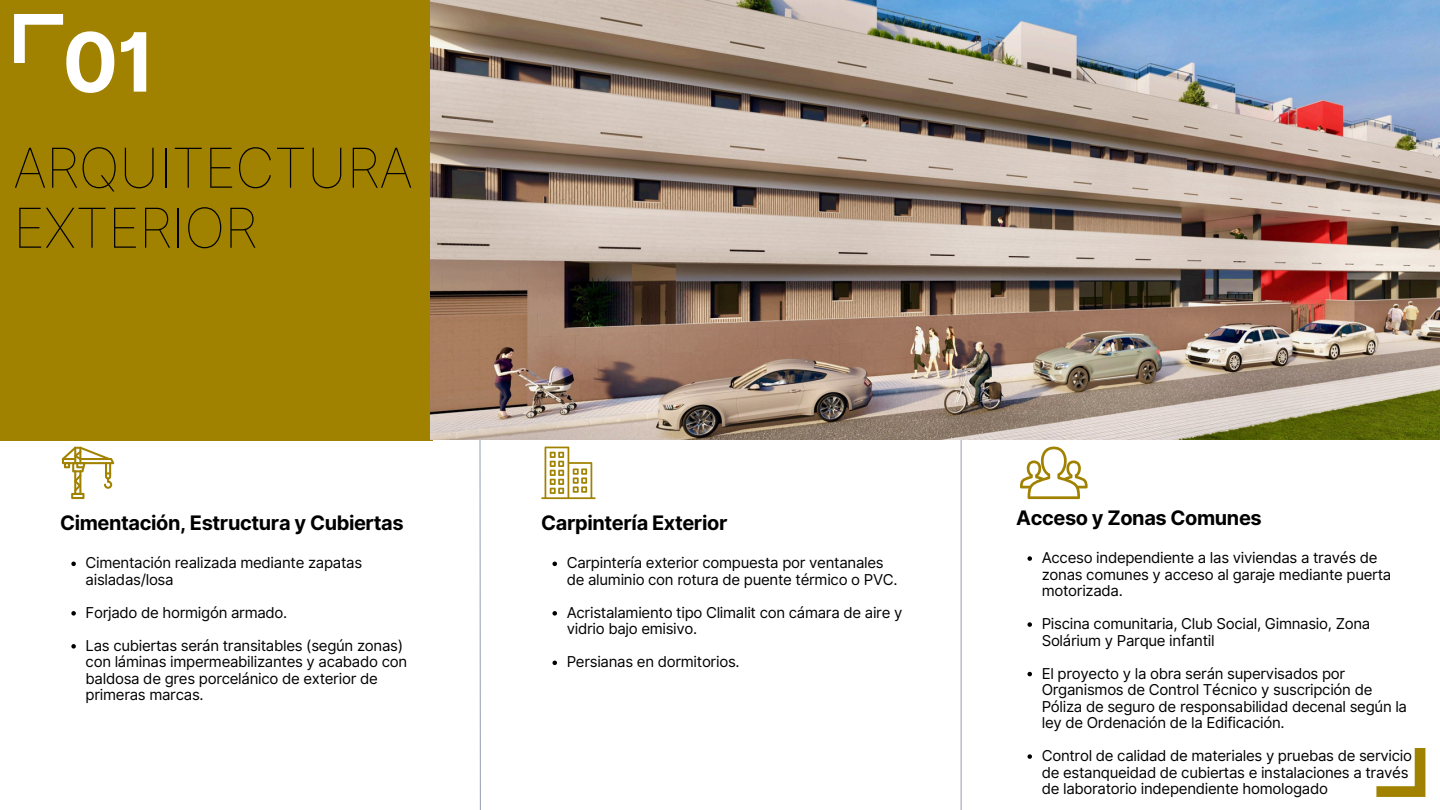
<style>
.page{position:relative;width:1440px;height:810px;background:#fff}
.page>*{position:absolute;margin:0;border:0;box-sizing:border-box;transform-origin:0 0}
.t1{font:700 81.7px "Inter";color:#fff}
.t2{font:55px/60px "Inter Thin BETA";letter-spacing:-.02em;color:#000}
.t3{font:700 20px "Inter";letter-spacing:-.02em;color:#000}
.t4{font:15px/16.5px "Inter";letter-spacing:-.02em;color:#000}
</style>
<div class="page">
<div style="left:0;top:0;width:432px;height:441px;background:#a18200"></div>
<svg style="left:14px;top:14px;width:49px;height:49px"></svg>
<svg style="left:1020px;top:447px;width:68px;height:52px"></svg>
<svg style="left:1028px;top:556px;width:4px;height:5px"></svg>
<svg style="left:1028px;top:622px;width:4px;height:5px"></svg>
<svg style="left:1028px;top:672px;width:4px;height:4px"></svg>
<svg style="left:1028px;top:754px;width:4px;height:5px"></svg>
<svg style="left:1377px;top:748px;width:48px;height:49px"></svg>
<svg style="left:541px;top:447px;width:55px;height:52px"></svg>
<svg style="left:62px;top:447px;width:52px;height:52px"></svg>
<hr style="left:961px;top:413px;width:1px;height:397px;background:#959db2">
<svg style="left:479px;top:440px;width:2px;height:370px"></svg>
<svg style="left:552px;top:562px;width:5px;height:4px"></svg>
<svg style="left:552px;top:611px;width:5px;height:5px"></svg>
<svg style="left:552px;top:661px;width:5px;height:4px"></svg>
<svg style="left:71px;top:562px;width:5px;height:4px"></svg>
<svg style="left:71px;top:611px;width:5px;height:5px"></svg>
<svg style="left:71px;top:644px;width:5px;height:5px"></svg>
<img style="left:430px;top:0;width:1010px;height:440px">
<p class="t1" style="left:62px;top:13px;width:95px">01</p>
<p class="t2" style="left:13px;top:138px;width:402px">ARQUITECTURA<br>EXTERIOR</p>
<p class="t3" style="left:60px;top:511px;width:345px">Cimentación, Estructura y Cubiertas</p>
<p class="t4" style="left:86px;top:555px;width:278px">Cimentación realizada mediante zapatas aisladas/losa</p>
<h2 class="t4" style="left:86px;top:604px;width:203px">Forjado de hormigón armado.</h2>
<p class="t4" style="left:86px;top:637px;width:323px">Las cubiertas serán transitables (según zonas) con láminas impermeabilizantes y acabado con baldosa de gres porcelánico de exterior de primeras marcas.</p>
<p class="t3" style="left:541px;top:511px;width:188px">Carpintería Exterior</p>
<h2 class="t4" style="left:567px;top:555px;width:332px">Carpintería exterior compuesta por ventanales de aluminio con rotura de puente térmico o PVC.</h2>
<p class="t4" style="left:567px;top:604px;width:337px">Acristalamiento tipo Climalit con cámara de aire y vidrio bajo emisivo.</p>
<p class="t4" style="left:567px;top:654px;width:174px">Persianas en dormitorios.</p>
<p class="t3" style="left:1016px;top:506px;width:247px">Acceso y Zonas Comunes</p>
<h1 class="t4" style="left:1042px;top:549px;width:351px">Acceso independiente a las viviendas a través de zonas comunes y acceso al garaje mediante puerta motorizada.</h1>
<p class="t4" style="left:1042px;top:615px;width:330px">Piscina comunitaria, Club Social, Gimnasio, Zona<br>Solárium y Parque infantil</p>
<p class="t4" style="left:1042px;top:665px;width:367px">El proyecto y la obra serán supervisados por Organismos de Control Técnico y suscripción de Póliza de seguro de responsabilidad decenal según la ley de Ordenación de la Edificación.</p>
<p class="t4" style="left:1042px;top:747px;width:372px">Control de calidad de materiales y pruebas de servicio de estanqueidad de cubiertas e instalaciones a través de laboratorio independiente homologado</p>
</div>
